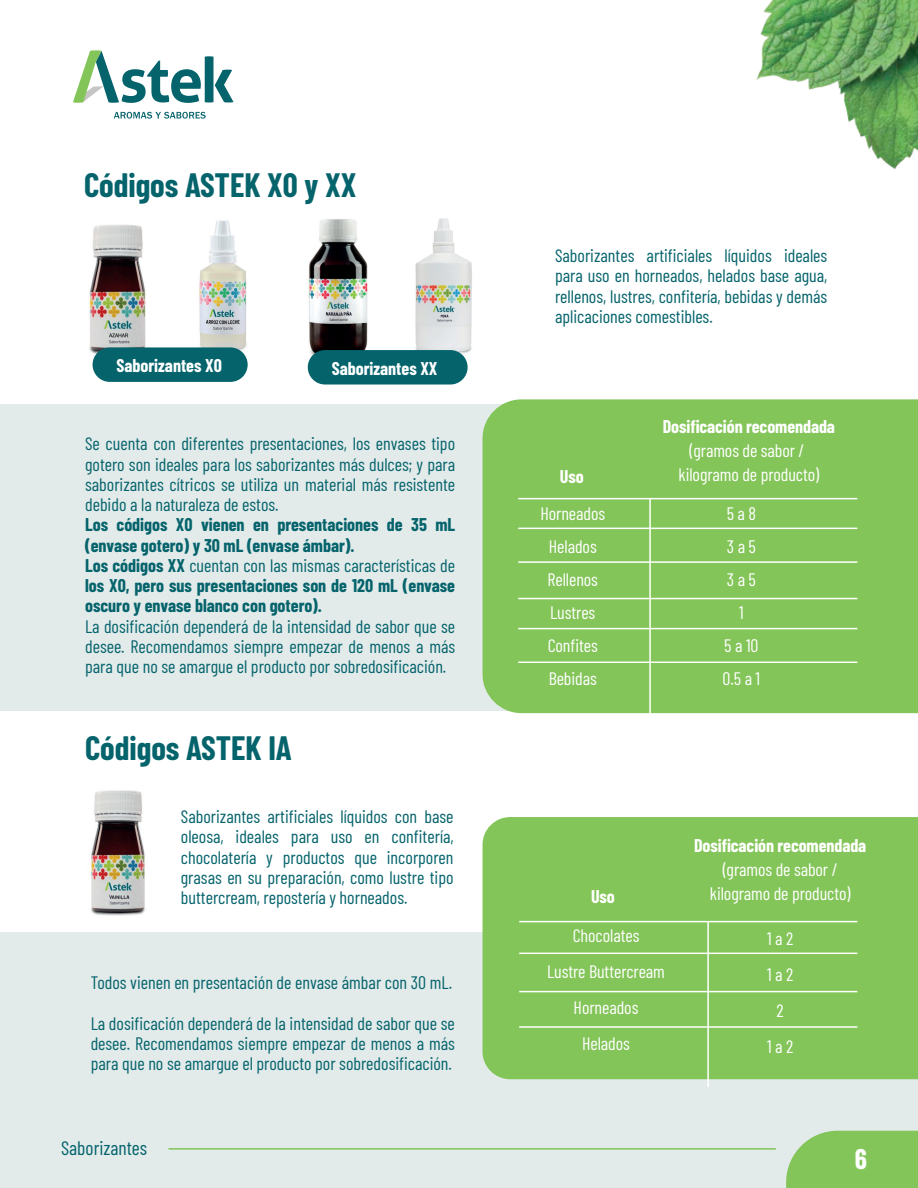
<style>
.page{position:relative;width:918px;height:1188px;background:#fff}
.page>*{position:absolute;margin:0;border:0;box-sizing:border-box;transform-origin:0 0}
.t1{font:700 33px "Barlow Condensed";color:#05636c}
.t2{font:700 27.75px "Barlow Condensed";color:#fff}
.t3{font:19.5px "Barlow Condensed";color:#03636c}
.t4{font:18px/20.2px "Barlow Condensed";color:#05636c;text-align:justify}
.t5{font:700 18px/20.2px "Barlow Condensed";color:#05636c}
.t6{font:18px/33px "Barlow Condensed";letter-spacing:-.005em;color:#fff;text-align:center}
.t7{font:700 18px "Barlow Condensed";letter-spacing:-.005em;color:#fff}
.s1{font-weight:400}
</style>
<div class="page">
<div style="left:0;top:404px;width:699px;height:306px;background:#e2ebea"></div>
<div style="left:0;top:932px;width:918px;height:256px;background:#e2ebea"></div>
<svg style="left:73px;top:50px;width:161px;height:53px"></svg>
<svg style="left:114px;top:112px;width:92px;height:7px"></svg>
<svg style="left:786px;top:1131px;width:132px;height:57px;background:#8ac762"></svg>
<hr style="left:168px;top:1148px;width:608px;height:2px;background:#83c558">
<img style="left:756px;top:0;width:162px;height:169px">
<img style="left:90px;top:790px;width:55px;height:126px">
<img style="left:415px;top:218px;width:57px;height:138px">
<img style="left:308px;top:219px;width:60px;height:141px">
<img style="left:199px;top:220px;width:48px;height:131px">
<img style="left:89px;top:224px;width:57px;height:149px">
<div style="left:93px;top:347px;width:155px;height:35px;background:#05636c;border-radius:17px"></div>
<div style="left:308px;top:350px;width:160px;height:35px;background:#05636c;border-radius:17px"></div>
<div style="left:483px;top:399px;width:435px;height:314px;background:#83c558"></div>
<hr style="left:649px;top:499px;width:2px;height:223px;background:#fff">
<hr style="left:518px;top:498px;width:339px;height:1px;background:#fff">
<hr style="left:518px;top:528px;width:339px;height:1px;background:#fff">
<hr style="left:518px;top:561px;width:339px;height:2px;background:#fff">
<hr style="left:518px;top:598px;width:339px;height:1px;background:#fff">
<hr style="left:518px;top:628px;width:339px;height:1px;background:#fff">
<hr style="left:518px;top:662px;width:339px;height:1px;background:#fff">
<div style="left:483px;top:817px;width:435px;height:262px;background:#83c558"></div>
<hr style="left:707px;top:922px;width:2px;height:165px;background:#fff">
<hr style="left:519px;top:991px;width:338px;height:1px;background:#fff">
<hr style="left:519px;top:953px;width:338px;height:1px;background:#fff">
<hr style="left:519px;top:921px;width:338px;height:1px;background:#fff">
<hr style="left:519px;top:1026px;width:338px;height:2px;background:#fff">
<h1 class="t1" style="left:84px;top:162px;width:274px">Códigos ASTEK X0 y XX</h1>
<p class="t7" style="left:116px;top:352px;width:107px">Saborizantes X0</p>
<p class="t7" style="left:332px;top:356px;width:107px">Saborizantes XX</p>
<p class="t4" style="left:85px;top:432px;width:372px">Se cuenta con diferentes presentaciones, los envases tipo gotero son ideales para los saborizantes más dulces; y para saborizantes cítricos se utiliza un material más resistente debido a la naturaleza de estos.</p>
<p class="t5" style="left:85px;top:514px;width:372px">Los códigos X0 vienen en presentaciones de 35 mL (envase gotero) y 30 mL (envase ámbar).<br>Los códigos XX <span class="s1">cuentan con las mismas características de </span>los X0, pero sus presentaciones son de 120 mL (envase oscuro y envase blanco con gotero).</p>
<p class="t4" style="left:85px;top:615px;width:372px">La dosificación dependerá de la intensidad de sabor que se desee. Recomendamos siempre empezar de menos a más para que no se amargue el producto por sobredosificación.</p>
<h1 class="t1" style="left:85px;top:725px;width:208px">Códigos ASTEK IA</h1>
<p class="t4" style="left:181px;top:805px;width:274px">Saborizantes artificiales líquidos con base oleosa, ideales para uso en confitería, chocolatería y productos que incorporen grasas en su preparación, como lustre tipo buttercream, repostería y horneados.</p>
<p class="t4" style="left:91px;top:971px;width:363px">Todos vienen en presentación de envase ámbar con 30 mL.</p>
<p class="t4" style="left:91px;top:1012px;width:366px">La dosificación dependerá de la intensidad de sabor que se desee. Recomendamos siempre empezar de menos a más para que no se amargue el producto por sobredosificación.</p>
<p class="t3" style="left:61px;top:1134px;width:88px">Saborizantes</p>
<p class="t4" style="left:555px;top:244px;width:274px">Saborizantes artificiales líquidos ideales para uso en horneados, helados base agua, rellenos, lustres, confitería, bebidas y demás aplicaciones comestibles.</p>
<p class="t7" style="left:560px;top:463px;width:25px">Uso</p>
<p class="t7" style="left:663px;top:413px;width:174px">Dosificación recomendada</p>
<p class="t6" style="left:679px;top:437px;width:142px;line-height:24px">(gramos de sabor / kilogramo de producto)</p>
<p class="t6" style="left:540px;top:495px;width:66px">Horneados<br>Helados<br>Rellenos<br>Lustres<br>Confites<br>Bebidas</p>
<p class="t6" style="left:723px;top:496px;width:39px">5 a 8<br>3 a 5<br>3 a 5<br>1<br>5 a 10<br>0.5 a 1</p>
<p class="t7" style="left:591px;top:884px;width:25px">Uso</p>
<p class="t7" style="left:694px;top:833px;width:174px">Dosificación recomendada</p>
<p class="t6" style="left:710px;top:856px;width:142px;line-height:24px">(gramos de sabor / kilogramo de producto)</p>
<p class="t6" style="left:547px;top:916px;width:119px;line-height:36px">Chocolates<br>Lustre Buttercream<br>Horneados<br>Helados</p>
<p class="t6" style="left:767px;top:919px;width:28px;line-height:36px">1 a 2<br>1 a 2<br>2<br>1 a 2</p>
<h2 class="t2" style="left:855px;top:1139px;width:14px">6</h2>
</div>
